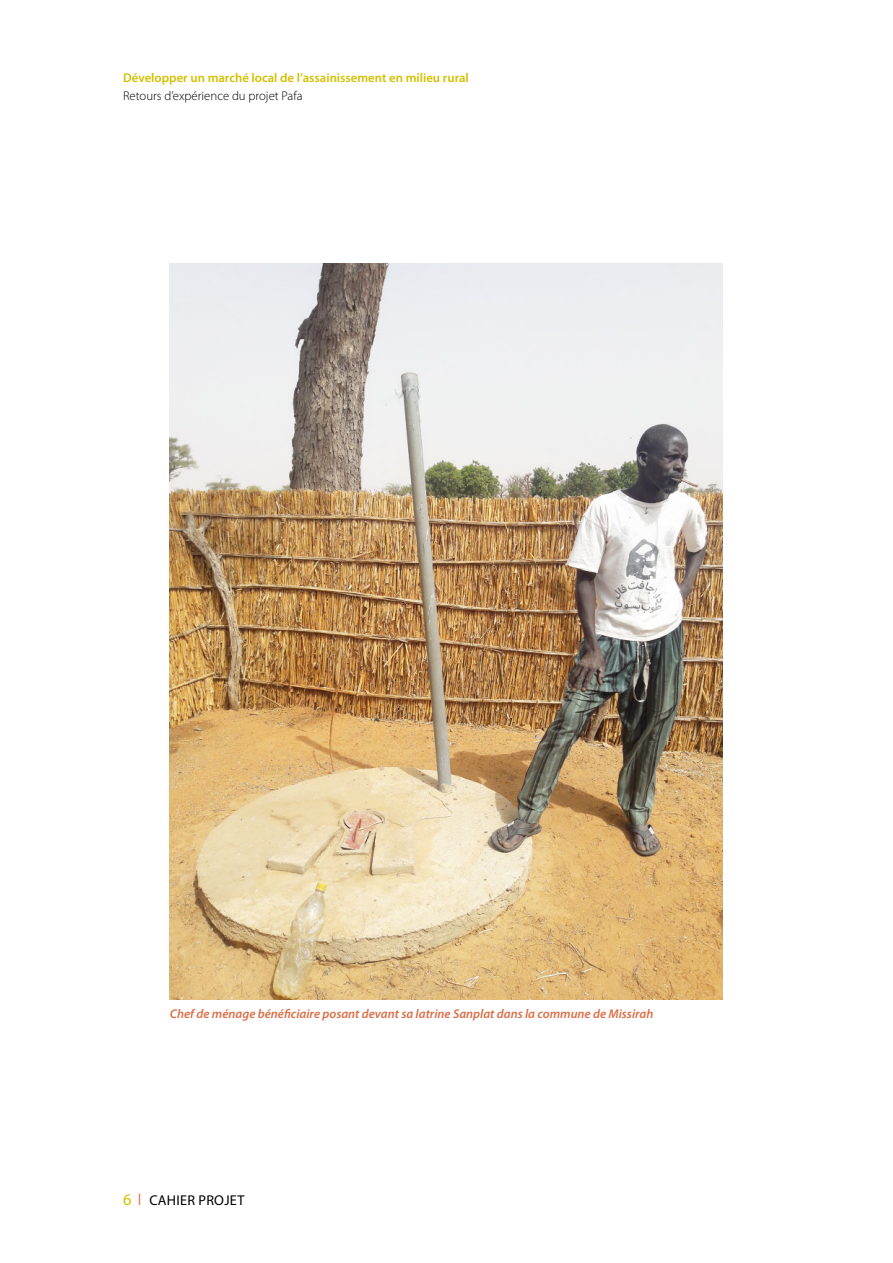
<style>
.page{position:relative;width:893px;height:1263px;background:#fff}
.page>*{position:absolute;margin:0;border:0;box-sizing:border-box;transform-origin:0 0}
.t1{font:14.25px "Myriad Pro";letter-spacing:.02em;color:#000}
.t2{font:italic 600 12.75px "Myriad Pro";color:#db6e47}
.t3{font:600 12.75px "Myriad Pro";color:#d3c000}
.t4{font:300 12.75px "Myriad Pro";color:#000}
.s1{font-size:16.5px;color:#d3c000}
.s2{color:#db6e47}
</style>
<div class="page">
<img style="left:170px;top:264px;width:553px;height:735px">
<p class="t3" style="left:123px;top:73px;width:347px">Développer un marché local de l’assainissement en milieu rural</p>
<p class="t4" style="left:123px;top:88px;width:181px">Retours d’expérience du projet Pafa</p>
<p class="t2" style="left:170px;top:1009px;width:485px">Chef de ménage bénéficiaire posant devant sa latrine Sanplat dans la commune de Missirah</p>
<p class="t1" style="left:123px;top:1195px;width:123px"><span class="s1">6</span> <span class="s2">❘</span> CAHIER PROJET</p>
</div>
